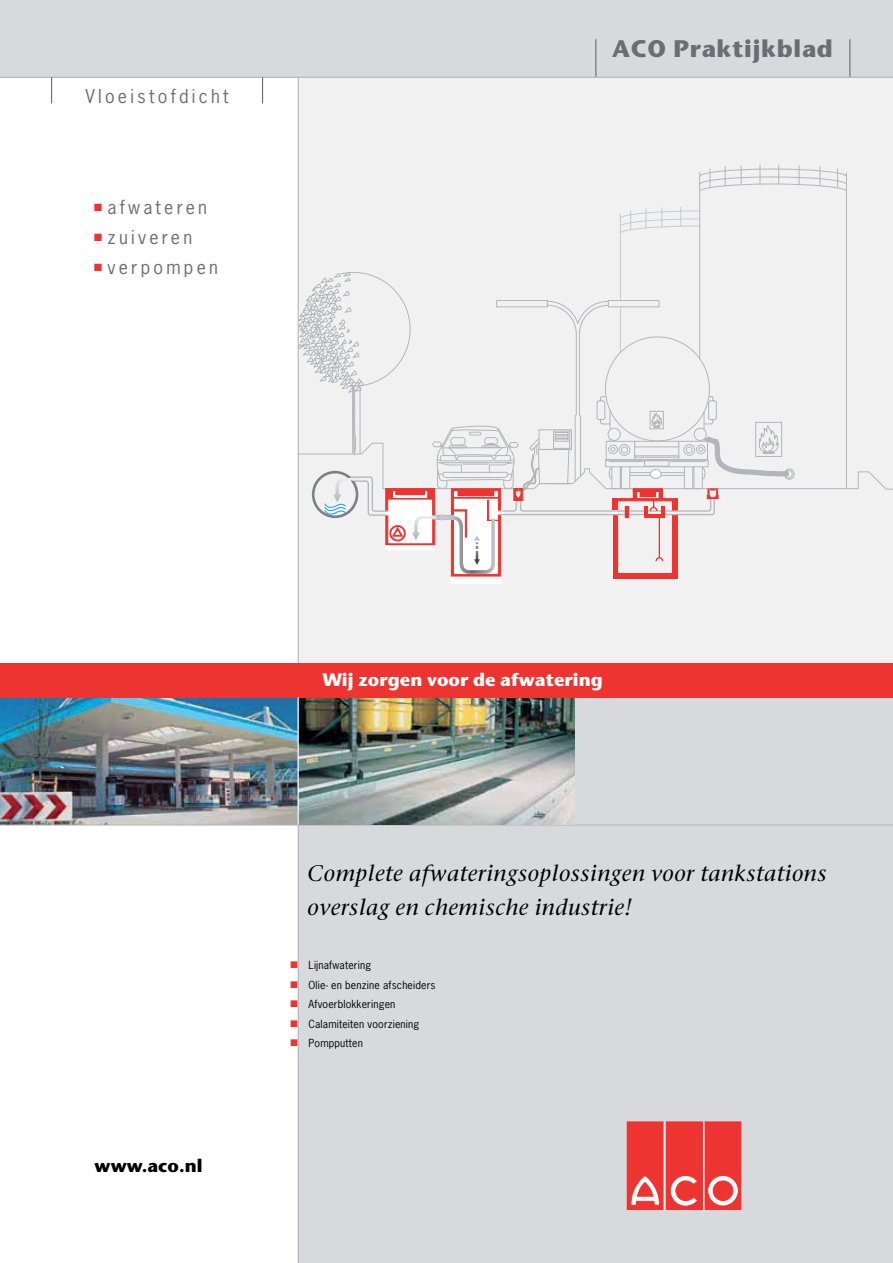
<style>
.page{position:relative;width:893px;height:1263px;background:#fff}
.page>*{position:absolute;margin:0;border:0;box-sizing:border-box;transform-origin:0 0}
.t1{font:700 24px "Stone Sans";letter-spacing:.03em;color:#6a6d73}
.t2{font:italic 22.5px/33.9px "Stone Serif";letter-spacing:.025em;color:#000}
.t3{font:18px/30px "News Gothic";letter-spacing:.18em;color:#6a6d73}
.t4{font:700 18px "Stone Sans";letter-spacing:.005em;color:#fff}
.t5{font:700 18px "Stone Sans";letter-spacing:.005em;color:#000}
.t6{font:10.5px/19.5px "News Gothic";letter-spacing:.015em;color:#000}
</style>
<div class="page">
<img style="left:1px;top:697px;width:297px;height:127px">
<div style="left:298px;top:74px;width:595px;height:592px;background:#f2f1f1"></div>
<div style="left:1px;top:0;width:892px;height:77px;background:#d7d9dc"></div>
<hr style="left:849px;top:39px;width:1px;height:38px;background:#6a6d73">
<hr style="left:595px;top:39px;width:1px;height:38px;background:#6a6d73">
<hr style="left:1px;top:77px;width:892px;height:1px;background:#b2b6bc">
<div style="left:298px;top:687px;width:595px;height:575px;background:#d7d9dc"></div>
<hr style="left:699px;top:191px;width:1px;height:168px;background:#b2b6bc">
<hr style="left:846px;top:191px;width:1px;height:298px;background:#b2b6bc">
<svg style="left:699px;top:165px;width:148px;height:27px"></svg>
<hr style="left:613px;top:575px;width:64px;height:4px;background:#ee3431">
<div style="left:451px;top:489px;width:50px;height:94px;background:linear-gradient(to right,#fff,#fff)"></div>
<div style="left:451px;top:489px;width:50px;height:94px;border:1px solid #fff"></div>
<svg style="left:299px;top:207px;width:594px;height:369px"></svg>
<hr style="left:298px;top:77px;width:1px;height:1185px;background:#b2b6bc">
<svg style="left:262px;top:77px;width:1px;height:26px"></svg>
<svg style="left:51px;top:77px;width:1px;height:26px"></svg>
<hr style="left:1px;top:825px;width:892px;height:1px;background:#b2b6bc">
<img style="left:299px;top:697px;width:275px;height:127px">
<svg style="left:663px;top:1122px;width:79px;height:87px"></svg>
<div style="left:627px;top:1122px;width:36px;height:87px;background:#ee3431"></div>
<svg style="left:631px;top:1176px;width:29px;height:29px"></svg>
<div style="left:705px;top:1122px;width:36px;height:87px;background:#ee3431"></div>
<svg style="left:708px;top:1175px;width:30px;height:31px"></svg>
<div style="left:708px;top:1175px;width:30px;height:31px;border:1px solid #ee3431;border-radius:50%"></div>
<div style="left:713px;top:1181px;width:20px;height:19px;background:#ee3431;border-radius:50%"></div>
<div style="left:713px;top:1181px;width:20px;height:19px;border:1px solid #ee3431;border-radius:50%"></div>
<div style="left:666px;top:1122px;width:36px;height:87px;background:#ee3431"></div>
<svg style="left:670px;top:1175px;width:27px;height:31px"></svg>
<div style="left:1px;top:663px;width:892px;height:34px;background:#ee3431"></div>
<hr style="left:298px;top:697px;width:1px;height:127px;background:#fff">
<h3 class="t3" style="left:85px;top:83px;width:145px">Vloeistofdicht</h3>
<h3 class="t3" style="left:108px;top:194px;width:112px">afwateren zuiveren verpompen</h3>
<h1 class="t1" style="left:612px;top:40px;width:222px">ACO Praktijkblad</h1>
<h3 class="t5" style="left:95px;top:1158px;width:110px">www.aco.nl</h3>
<h3 class="t4" style="left:322px;top:672px;width:282px">Wij zorgen voor de afwatering</h3>
<h2 class="t2" style="left:308px;top:859px;width:520px">Complete afwateringsoplossingen voor tankstations overslag en chemische industrie!</h2>
<p class="t6" style="left:309px;top:956px;width:129px">Lijnafwatering<br>Olie- en benzine afscheiders<br>Afvoerblokkeringen<br>Calamiteiten voorziening<br>Pompputten</p>
</div>
